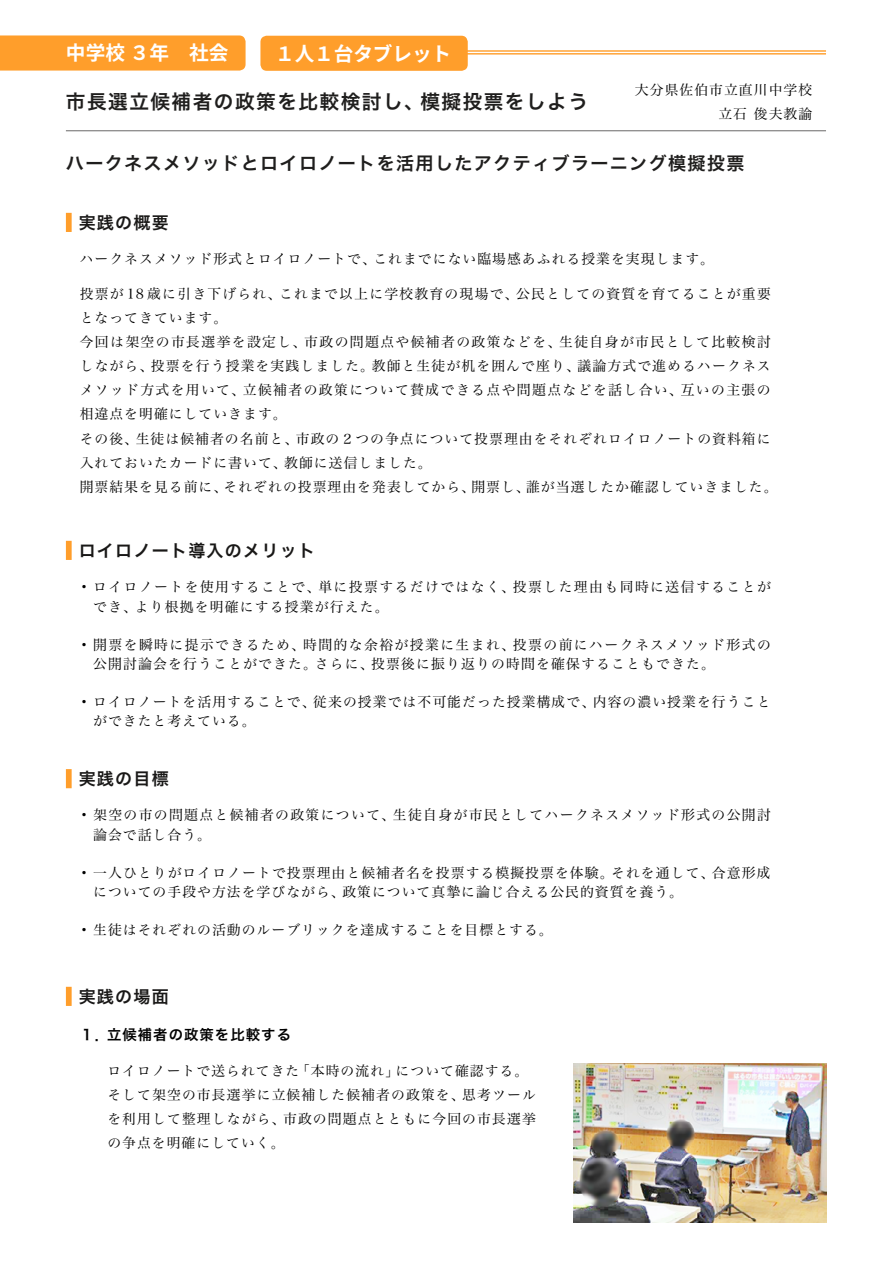
<style>
.page{position:relative;width:893px;height:1263px;background:#fff}
.page>*{position:absolute;margin:0;border:0;box-sizing:border-box;transform-origin:0 0}
.t1{font:19.65px "Hira Kaku Pro W6";letter-spacing:.075em;color:#1f1e1d}
.t2{font:700 19.65px "Noto Sans CJ Kjp";letter-spacing:-.005em;color:#fff}
.t3{font:18px "Hira Kaku Pro W6";letter-spacing:.075em;color:#1f1e1d}
.t4{font:16.95px "Hira Kaku Pro W6";letter-spacing:.075em;color:#191817}
.t5{font:14.4px "Hira Kaku Pro W6";letter-spacing:.075em;color:#000}
.t6{font:13.8px/24.2px "Hira Min Pro W3";letter-spacing:.08em;color:#000}
.t7{font:13.8px/19.2px "Hira Min Pro W3";letter-spacing:.105em;color:#000}
.t8{font:13.8px/19.2px "Hira Min Pro W3";letter-spacing:.1em;color:#000}
</style>
<div class="page">
<div style="left:0;top:35px;width:246px;height:36px;background:#ff9e2b"></div>
<div style="left:66px;top:213px;width:6px;height:19px;background:#ff9e2b"></div>
<div style="left:66px;top:541px;width:6px;height:19px;background:#ff9e2b"></div>
<div style="left:66px;top:769px;width:6px;height:19px;background:#ff9e2b"></div>
<div style="left:66px;top:987px;width:6px;height:19px;background:#ff9e2b"></div>
<img style="left:573px;top:1064px;width:253px;height:158px">
<hr style="left:66px;top:130px;width:760px;height:1px;background:#727171">
<hr style="left:460px;top:50px;width:366px;height:2px;background:#ff9e2b">
<hr style="left:460px;top:53px;width:366px;height:2px;background:#ff9e2b">
<div style="left:260px;top:36px;width:208px;height:35px;background:#ff9e2b;border-radius:6px"></div>
<h1 class="t2" style="left:66px;top:42px;width:164px">中学校 ３年　社会</h1>
<h1 class="t2" style="left:275px;top:42px;width:178px">１人１台タブレット</h1>
<h1 class="t1" style="left:66px;top:84px;width:524px">市長選立候補者の政策を比較検討し、模擬投票をしよう</h1>
<p class="t6" style="left:635px;top:76px;width:179px;text-align:right">大分県佐伯市立直川中学校立石 俊夫教諭</p>
<h2 class="t3" style="left:66px;top:147px;width:680px">ハークネスメソッドとロイロノートを活用したアクティブラーニング模擬投票</h2>
<p class="t4" style="left:79px;top:207px;width:92px">実践の概要</p>
<p class="t6" style="left:80px;top:245px;width:636px">ハークネスメソッド形式とロイロノートで、これまでにない臨場感あふれる授業を実現します。</p>
<p class="t6" style="left:80px;top:280px;width:699px">投票が 18 歳に引き下げられ、これまで以上に学校教育の現場で、公民としての資質を育てることが重要となってきています。<br>今回は架空の市長選挙を設定し、市政の問題点や候補者の政策などを、生徒自身が市民として比較検討しながら、投票を行う授業を実践しました。教師と生徒が机を囲んで座り、議論方式で進めるハークネスメソッド方式を用いて、立候補者の政策について賛成できる点や問題点などを話し合い、互いの主張の相違点を明確にしていきます。<br>その後、生徒は候補者の名前と、市政の２つの争点について投票理由をそれぞれロイロノートの資料箱に入れておいたカードに書いて、教師に送信しました。<br>開票結果を見る前に、それぞれの投票理由を発表してから、開票し、誰が当選したか確認していきました。</p>
<p class="t4" style="left:79px;top:535px;width:238px">ロイロノート導入のメリット</p>
<p class="t7" style="left:93px;top:576px;width:679px;text-indent:-14px">• ロイロノートを使用することで、単に投票するだけではなく、投票した理由も同時に送信することができ、より根拠を明確にする授業が行えた。</p>
<p class="t7" style="left:93px;top:634px;width:679px;text-indent:-14px">• 開票を瞬時に提示できるため、時間的な余裕が授業に生まれ、投票の前にハークネスメソッド形式の公開討論会を行うことができた。さらに、投票後に振り返りの時間を確保することもできた。</p>
<p class="t6" style="left:93px;top:691px;width:679px;line-height:19.2px;text-indent:-14px">• ロイロノートを活用することで、従来の授業では不可能だった授業構成で、内容の濃い授業を行うことができたと考えている。</p>
<p class="t4" style="left:79px;top:763px;width:92px">実践の目標</p>
<p class="t8" style="left:93px;top:804px;width:679px;text-indent:-14px">• 架空の市の問題点と候補者の政策について、生徒自身が市民としてハークネスメソッド形式の公開討論会で話し合う。</p>
<p class="t6" style="left:93px;top:862px;width:679px;line-height:19.2px;text-indent:-14px">• 一人ひとりがロイロノートで投票理由と候補者名を投票する模擬投票を体験。それを通して、合意形成についての手段や方法を学びながら、政策について真摯に論じ合える公民的資質を養う。</p>
<p class="t6" style="left:80px;top:917px;width:474px">• 生徒はそれぞれの活動のルーブリックを達成することを目標とする。</p>
<p class="t4" style="left:79px;top:981px;width:92px">実践の場面</p>
<p class="t5" style="left:80px;top:1021px;width:213px">１．立候補者の政策を比較する</p>
<p class="t6" style="left:107px;top:1057px;width:430px">ロイロノートで送られてきた「本時の流れ」について確認する。そして架空の市長選挙に立候補した候補者の政策を、思考ツールを利用して整理しながら、市政の問題点とともに今回の市長選挙の争点を明確にしていく。</p>
</div>
